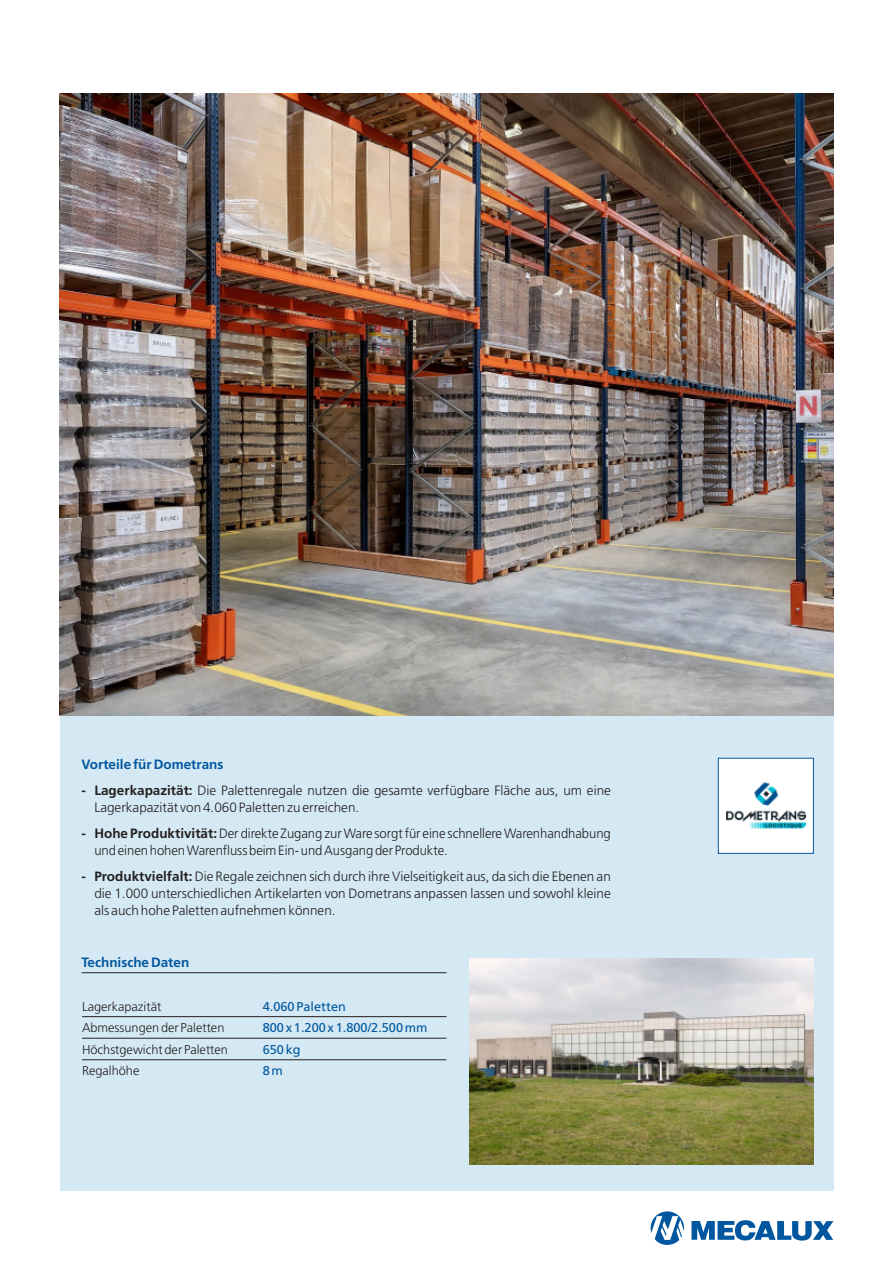
<style>
.page{position:relative;width:893px;height:1263px;background:#fff}
.page>*{position:absolute;margin:0;border:0;box-sizing:border-box;transform-origin:0 0}
.t1{font:300 13.5px/17.2px "Frutiger LT Std";color:#231f20}
.t2{font:700 13.5px "Frutiger LT Std";color:#01579f}
.t3{font:300 12.75px "Frutiger LT Std";color:#231f20}
.t4{font:12.75px "Frutiger LT Std";color:#01579f}
.s1{font-weight:700}
</style>
<div class="page">
<div style="left:60px;top:638px;width:773px;height:552px;background:#d4e9f3"></div>
<svg style="left:651px;top:1211px;width:33px;height:34px"></svg>
<svg style="left:692px;top:1220px;width:141px;height:21px"></svg>
<div style="left:718px;top:758px;width:95px;height:95px;background:#fff"></div>
<img style="left:726px;top:782px;width:79px;height:47px">
<div style="left:718px;top:758px;width:96px;height:95px;border:1px solid #01579f"></div>
<img style="left:60px;top:94px;width:773px;height:622px">
<img style="left:469px;top:958px;width:345px;height:207px">
<hr style="left:82px;top:972px;width:190px;height:1px;background:#231f20">
<hr style="left:272px;top:972px;width:174px;height:1px;background:#231f20">
<hr style="left:82px;top:1016px;width:181px;height:1px;background:#231f20">
<hr style="left:263px;top:1016px;width:183px;height:1px;background:#231f20">
<hr style="left:82px;top:1038px;width:181px;height:1px;background:#231f20">
<hr style="left:263px;top:1038px;width:183px;height:1px;background:#231f20">
<hr style="left:82px;top:1059px;width:181px;height:1px;background:#231f20">
<hr style="left:263px;top:1059px;width:183px;height:1px;background:#231f20">
<p class="t2" style="left:82px;top:756px;width:143px">Vorteile für Dometrans</p>
<p class="t1" style="left:94px;top:782px;width:518px;text-indent:-13px"><span class="s1">- Lagerkapazität:</span> Die Palettenregale nutzen die gesamte verfügbare Fläche aus, um eine<br>Lagerkapazität von 4.060 Paletten zu erreichen.</p>
<p class="t1" style="left:94px;top:825px;width:518px;text-indent:-13px"><span class="s1">- Hohe Produktivität:</span> Der direkte Zugang zur Ware sorgt für eine schnellere Warenhandhabung und einen hohen Warenfluss beim Ein- und Ausgang der Produkte.</p>
<p class="t1" style="left:94px;top:868px;width:518px;text-align:justify;text-indent:-13px"><span class="s1">- Produktvielfalt:</span> Die Regale zeichnen sich durch ihre Vielseitigkeit aus, da sich die Ebenen an die 1.000 unterschiedlichen Artikelarten von Dometrans anpassen lassen und sowohl kleine als auch hohe Paletten aufnehmen können.</p>
<p class="t2" style="left:82px;top:954px;width:109px">Technische Daten</p>
<p class="t3" style="left:82px;top:999px;width:81px">Lagerkapazität</p>
<p class="t4" style="left:263px;top:999px;width:85px">4.060 Paletten</p>
<p class="t3" style="left:82px;top:1020px;width:144px">Abmessungen der Paletten</p>
<p class="t4" style="left:263px;top:1020px;width:166px">800 x 1.200 x 1.800/2.500 mm</p>
<p class="t3" style="left:82px;top:1042px;width:147px">Höchstgewicht der Paletten</p>
<p class="t4" style="left:263px;top:1042px;width:39px">650 kg</p>
<p class="t3" style="left:82px;top:1064px;width:59px">Regalhöhe</p>
<p class="t4" style="left:263px;top:1063px;width:22px">8 m</p>
</div>
